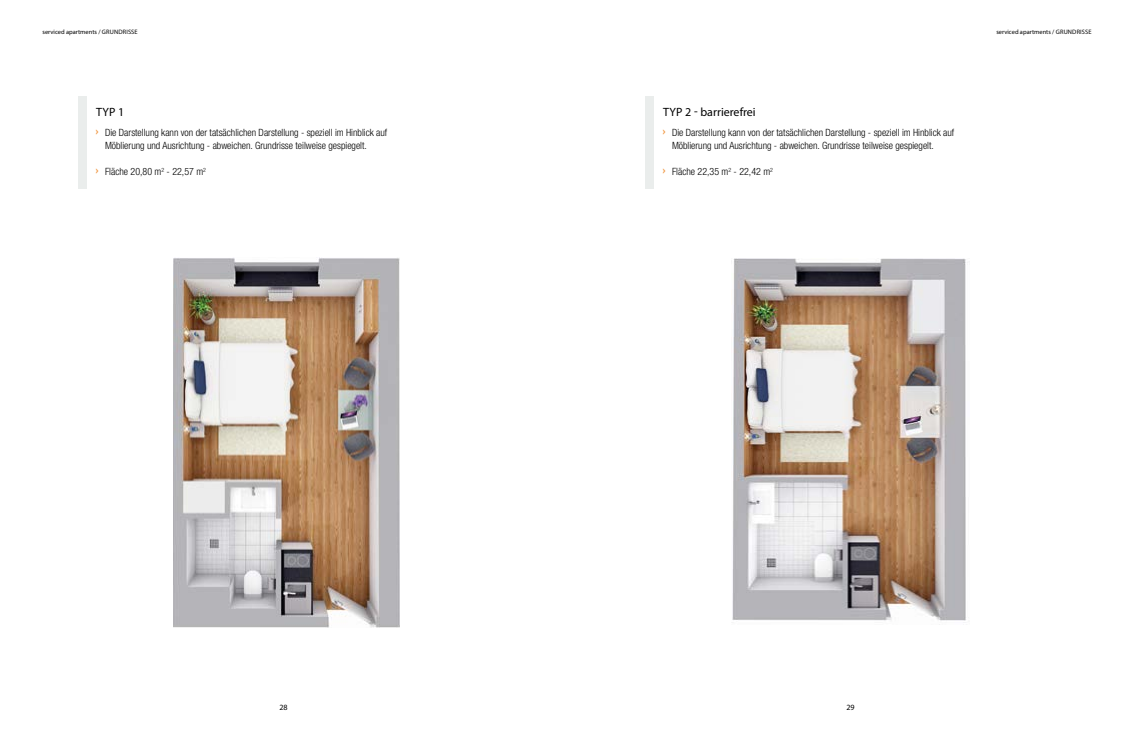
<style>
.page{position:relative;width:1134px;height:738px;background:#fff}
.page>*{position:absolute;margin:0;border:0;box-sizing:border-box;transform-origin:0 0}
.t1{font:12px "Myriad Pro";color:#000}
.t2{font:300 condensed 10px/13px "Helvetica Neue LT Std";color:#000}
.t3{font:700 10px "Oswald";color:#f19946}
.t4{font:8px "Myriad Pro";color:#000}
.t5{font:6.4px "Myriad Pro";color:#000}
</style>
<div class="page">
<div style="left:79px;top:96px;width:8px;height:92px;background:#eaedec"></div>
<div style="left:645px;top:96px;width:9px;height:92px;background:#eaedec"></div>
<img style="left:173px;top:258px;width:227px;height:369px">
<img style="left:732px;top:258px;width:236px;height:363px">
<p class="t5" style="left:43px;top:28px;width:97px">serviced apartments / GRUNDRISSE</p>
<p class="t1" style="left:96px;top:104px;width:30px">TYP 1</p>
<p class="t1" style="left:663px;top:104px;width:94px">TYP 2 - barrierefrei</p>
<p class="t3" style="left:96px;top:126px;width:4px">›</p>
<p class="t3" style="left:96px;top:165px;width:4px">›</p>
<p class="t2" style="left:672px;top:126px;width:284px">Die Darstellung kann von der tatsächlichen Darstellung - speziell im Hinblick auf<br>Möblierung und Ausrichtung - abweichen. Grundrisse teilweise gespiegelt.</p>
<p class="t2" style="left:672px;top:165px;width:102px">Fläche 22,35 m<sup>2</sup> - 22,42 m<sup>2</sup></p>
<p class="t2" style="left:105px;top:126px;width:284px">Die Darstellung kann von der tatsächlichen Darstellung - speziell im Hinblick auf<br>Möblierung und Ausrichtung - abweichen. Grundrisse teilweise gespiegelt.</p>
<p class="t2" style="left:105px;top:165px;width:102px">Fläche 20,80 m<sup>2</sup> - 22,57 m<sup>2</sup></p>
<p class="t3" style="left:663px;top:126px;width:4px">›</p>
<p class="t3" style="left:663px;top:165px;width:4px">›</p>
<p class="t5" style="left:996px;top:28px;width:97px">serviced apartments / GRUNDRISSE</p>
<p class="t4" style="left:279px;top:701px;width:10px">28</p>
<p class="t4" style="left:846px;top:701px;width:10px">29</p>
</div>
